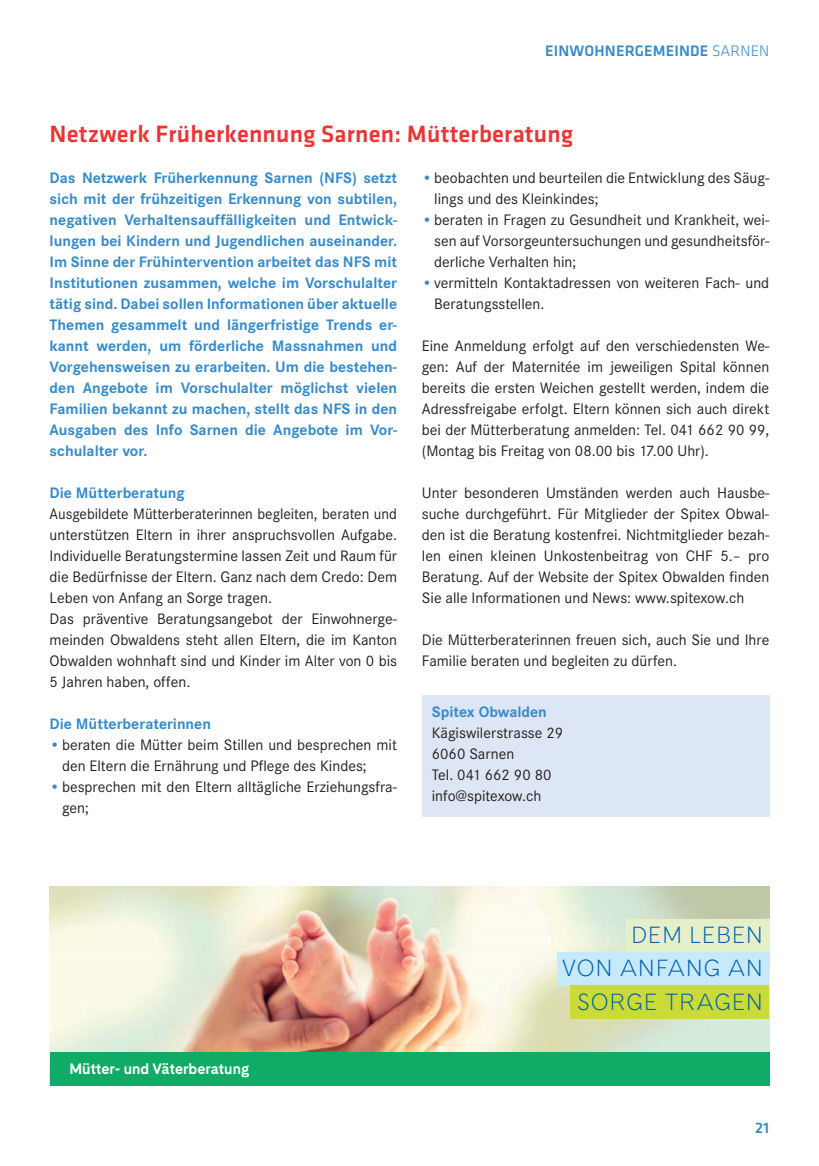
<style>
.page{position:relative;width:819px;height:1166px;background:#fff}
.page>*{position:absolute;margin:0;border:0;box-sizing:border-box;transform-origin:0 0}
.t1{font:500 24.5px "Klavika";letter-spacing:.01em;color:#ee3435}
.t2{font:300 21.7px/33.2px "Cadiz";letter-spacing:.055em;color:#005fae;text-align:right}
.t3{font:15.75px/21px "Corporate S";color:#231f20}
.t4{font:700 15.75px/21px "Corporate S";color:#378bca;text-align:justify}
.t5{font:500 15.75px "Klavika";letter-spacing:.01em;color:#378bca}
.t6{font:700 14px "Cadiz";letter-spacing:.005em;color:#fff}
.s1{font-weight:300}
.s2{color:#378bca}
</style>
<div class="page">
<img style="left:50px;top:886px;width:719px;height:166px">
<div style="left:50px;top:1052px;width:719px;height:33px;background:#11ab68"></div>
<div style="left:626px;top:919px;width:143px;height:34px;background:#e5f0cb"></div>
<div style="left:557px;top:953px;width:212px;height:33px;background:#c7eafb"></div>
<div style="left:570px;top:986px;width:199px;height:33px;background:#cadb37"></div>
<div style="left:422px;top:695px;width:347px;height:122px;background:#dde6f5"></div>
<p class="t5" style="left:545px;top:45px;width:226px">EINWOHNERGEMEINDE <span class="s1">SARNEN</span></p>
<h1 class="t1" style="left:50px;top:125px;width:525px">Netzwerk Früherkennung Sarnen: Mütterberatung</h1>
<p class="t4" style="left:50px;top:169px;width:349px">Das Netzwerk Früherkennung Sarnen (NFS) setzt sich mit der frühzeitigen Erkennung von subtilen, negativen Verhaltensauffälligkeiten und Entwick&shy;lungen bei Kindern und Jugendlichen auseinander.<br>Im Sinne der Frühintervention arbeitet das NFS mit Institutionen zusammen, welche im Vorschulalter tätig sind. Dabei sollen Informationen über aktuelle Themen gesammelt und längerfristige Trends er&shy;kannt werden, um förderliche Massnahmen und Vorgehensweisen zu erarbeiten. Um die bestehen&shy;den Angebote im Vorschulalter möglichst vielen Familien bekannt zu machen, stellt das NFS in den Ausgaben des Info Sarnen die Angebote im Vor&shy;schulalter vor.</p>
<p class="t4" style="left:50px;top:484px;width:137px">Die Mütterberatung</p>
<p class="t3" style="left:50px;top:505px;width:349px">Ausgebildete Mütterberaterinnen begleiten, beraten und unterstützen Eltern in ihrer anspruchsvollen Aufgabe.<br>Individuelle Beratungstermine lassen Zeit und Raum für die Bedürfnisse der Eltern. Ganz nach dem Credo: Dem Leben von Anfang an Sorge tragen.<br>Das präventive Beratungsangebot der Einwohnerge&shy;meinden Obwaldens steht allen Eltern, die im Kanton Obwalden wohnhaft sind und Kinder im Alter von 0 bis 5 Jahren haben, offen.</p>
<p class="t4" style="left:50px;top:715px;width:163px">Die Mütterberaterinnen</p>
<p class="t3" style="left:62px;top:736px;width:336px;text-indent:-12px"><span class="s2">•</span> beraten die Mütter beim Stillen und besprechen mit den Eltern die Ernährung und Pflege des Kindes;</p>
<p class="t3" style="left:62px;top:778px;width:336px;text-indent:-12px"><span class="s2">•</span> besprechen mit den Eltern alltägliche Erziehungsfra&shy;gen;</p>
<p class="t3" style="left:434px;top:169px;width:336px;text-indent:-12px"><span class="s2">•</span> beobachten und beurteilen die Entwicklung des Säug&shy;lings und des Kleinkindes;</p>
<p class="t3" style="left:434px;top:211px;width:336px;text-align:justify;text-indent:-12px"><span class="s2">•</span> beraten in Fragen zu Gesundheit und Krankheit, wei&shy;sen auf Vorsorgeuntersuchungen und gesundheitsför&shy;derliche Verhalten hin;</p>
<p class="t3" style="left:434px;top:274px;width:336px;text-indent:-12px"><span class="s2">•</span> vermitteln Kontaktadressen von weiteren Fach- und<br>Beratungsstellen.</p>
<p class="t3" style="left:422px;top:337px;width:349px;text-align:justify">Eine Anmeldung erfolgt auf den verschiedensten We&shy;gen: Auf der Maternitée im jeweiligen Spital können bereits die ersten Weichen gestellt werden, indem die Adressfreigabe erfolgt. Eltern können sich auch direkt bei der Mütterberatung anmelden: Tel. 041 662 90 99, (Montag bis Freitag von 08.00 bis 17.00 Uhr).</p>
<p class="t3" style="left:422px;top:484px;width:349px;text-align:justify">Unter besonderen Umständen werden auch Hausbe&shy;suche durchgeführt. Für Mitglieder der Spitex Obwal&shy;den ist die Beratung kostenfrei. Nichtmitglieder bezah&shy;len einen kleinen Unkostenbeitrag von CHF 5.– pro Beratung. Auf der Website der Spitex Obwalden finden Sie alle Informationen und News: www.spitexow.ch</p>
<p class="t3" style="left:422px;top:631px;width:349px">Die Mütterberaterinnen freuen sich, auch Sie und Ihre<br>Familie beraten und begleiten zu dürfen.</p>
<p class="t4" style="left:432px;top:702px;width:117px">Spitex Obwalden</p>
<p class="t3" style="left:432px;top:723px;width:133px">Kägiswilerstrasse 29<br>6060 Sarnen<br>Tel. 041 662 90 80 info@spitexow.ch</p>
<p class="t6" style="left:69px;top:1062px;width:181px">Mütter- und Väterberatung</p>
<h2 class="t2" style="left:562px;top:922px;width:202px">DEM LEBEN<br>VON ANFANG AN<br>SORGE TRAGEN</h2>
<p class="t5" style="left:755px;top:1122px;width:16px">21</p>
</div>
